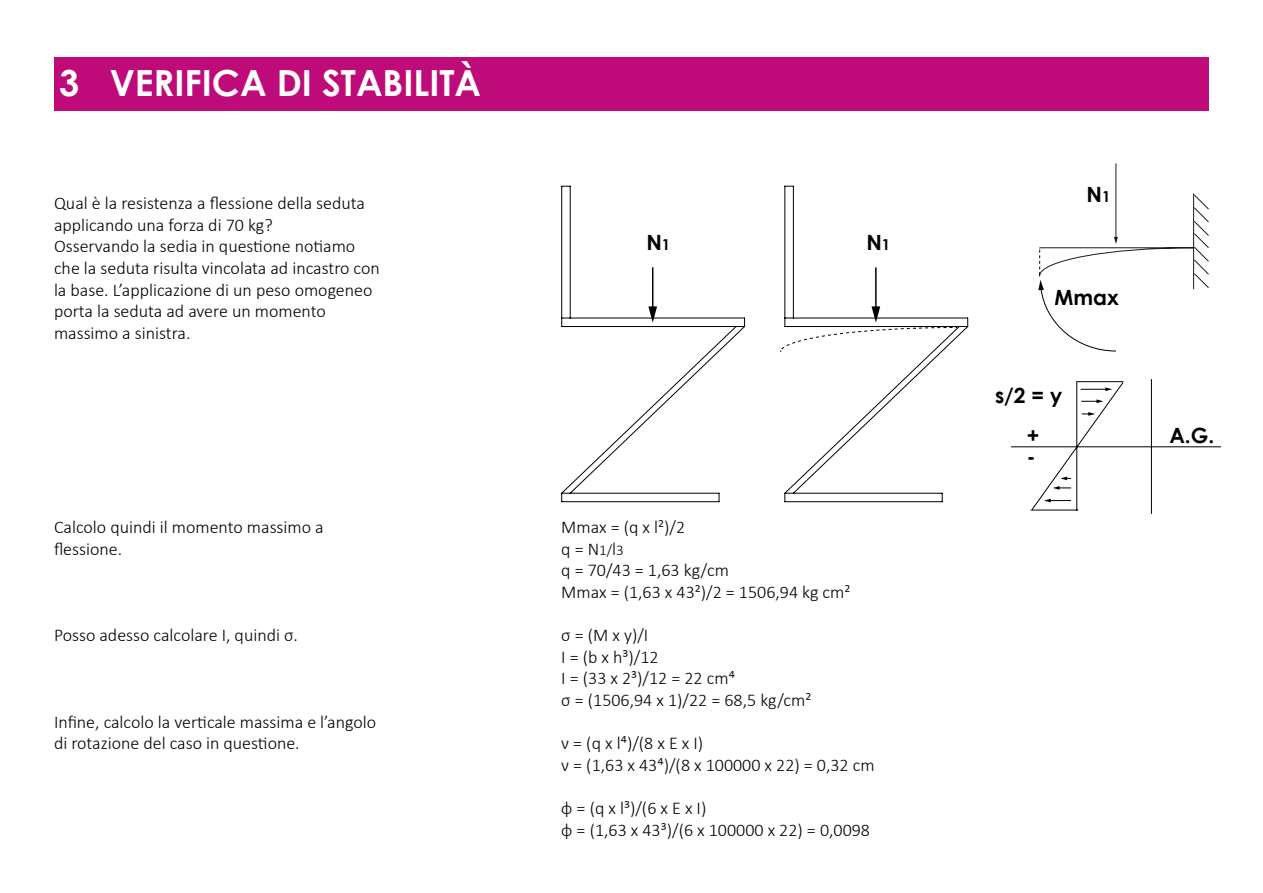
<style>
.page{position:relative;width:1263px;height:893px;background:#fff}
.page>*{position:absolute;margin:0;border:0;box-sizing:border-box;transform-origin:0 0}
.t1{font:700 36px "Century Gothic";color:#fff}
.t2{font:700 21px "Century Gothic";color:#000}
.t3{font:300 18px/21.6px "Calibri";color:#000}
.s1{font-size:15px}
</style>
<div class="page">
<div style="left:54px;top:57px;width:1155px;height:54px;background:#be0b79"></div>
<svg style="left:561px;top:185px;width:185px;height:317px"></svg>
<hr style="left:652px;top:268px;width:1px;height:41px;background:#000">
<svg style="left:648px;top:306px;width:9px;height:17px"></svg>
<svg style="left:784px;top:185px;width:185px;height:317px"></svg>
<hr style="left:875px;top:268px;width:2px;height:41px;background:#000">
<svg style="left:780px;top:306px;width:178px;height:47px"></svg>
<svg style="left:1038px;top:163px;width:171px;height:189px"></svg>
<svg style="left:1011px;top:379px;width:210px;height:135px"></svg>
<h1 class="t1" style="left:59px;top:55px;width:423px">3 VERIFICA DI STABILITÀ</h1>
<p class="t3" style="left:54px;top:192px;width:327px">Qual è la resistenza a flessione della seduta applicando una forza di 70 kg?<br>Osservando la sedia in questione notiamo che la seduta risulta vincolata ad incastro con la base. L’applicazione di un peso omogeneo porta la seduta ad avere un momento massimo a sinistra.</p>
<p class="t3" style="left:54px;top:516px;width:271px">Calcolo quindi il momento massimo a flessione.</p>
<p class="t3" style="left:54px;top:624px;width:245px">Posso adesso calcolare I, quindi σ.</p>
<p class="t3" style="left:54px;top:711px;width:324px">Infine, calcolo la verticale massima e l’angolo di rotazione del caso in questione.</p>
<p class="t2" style="left:646px;top:226px;width:25px">N<span class="s1">1</span></p>
<p class="t2" style="left:866px;top:226px;width:25px">N<span class="s1">1</span></p>
<p class="t3" style="left:561px;top:516px;width:291px">Mmax = (q x l²)/2<br>q = N<span class="s1">1/</span>l<span class="s1">3<br></span>q = 70/43 = 1,63 kg/cm<br>Mmax = (1,63 x 43²)/2 = 1506,94 kg cm²</p>
<p class="t3" style="left:561px;top:624px;width:252px">σ = (M x y)/I<br>I = (b x h³)/12<br>I = (33 x 2³)/12 = 22 cm⁴<br>σ = (1506,94 x 1)/22 = 68,5 kg/cm²</p>
<p class="t3" style="left:561px;top:732px;width:315px">ν = (q x l⁴)/(8 x E x I)<br>ν = (1,63 x 43⁴)/(8 x 100000 x 22) = 0,32 cm</p>
<p class="t3" style="left:561px;top:797px;width:310px">φ = (q x l³)/(6 x E x I)<br>φ = (1,63 x 43³)/(6 x 100000 x 22) = 0,0098</p>
<p class="t2" style="left:1086px;top:178px;width:25px">N<span class="s1">1</span></p>
<p class="t2" style="left:1054px;top:281px;width:66px">Mmax</p>
<p class="t2" style="left:995px;top:380px;width:69px">s/2 = y</p>
<p class="t2" style="left:1027px;top:419px;width:14px">+</p>
<p class="t2" style="left:1027px;top:440px;width:10px">-</p>
<p class="t2" style="left:1169px;top:419px;width:46px">A.G.</p>
</div>
